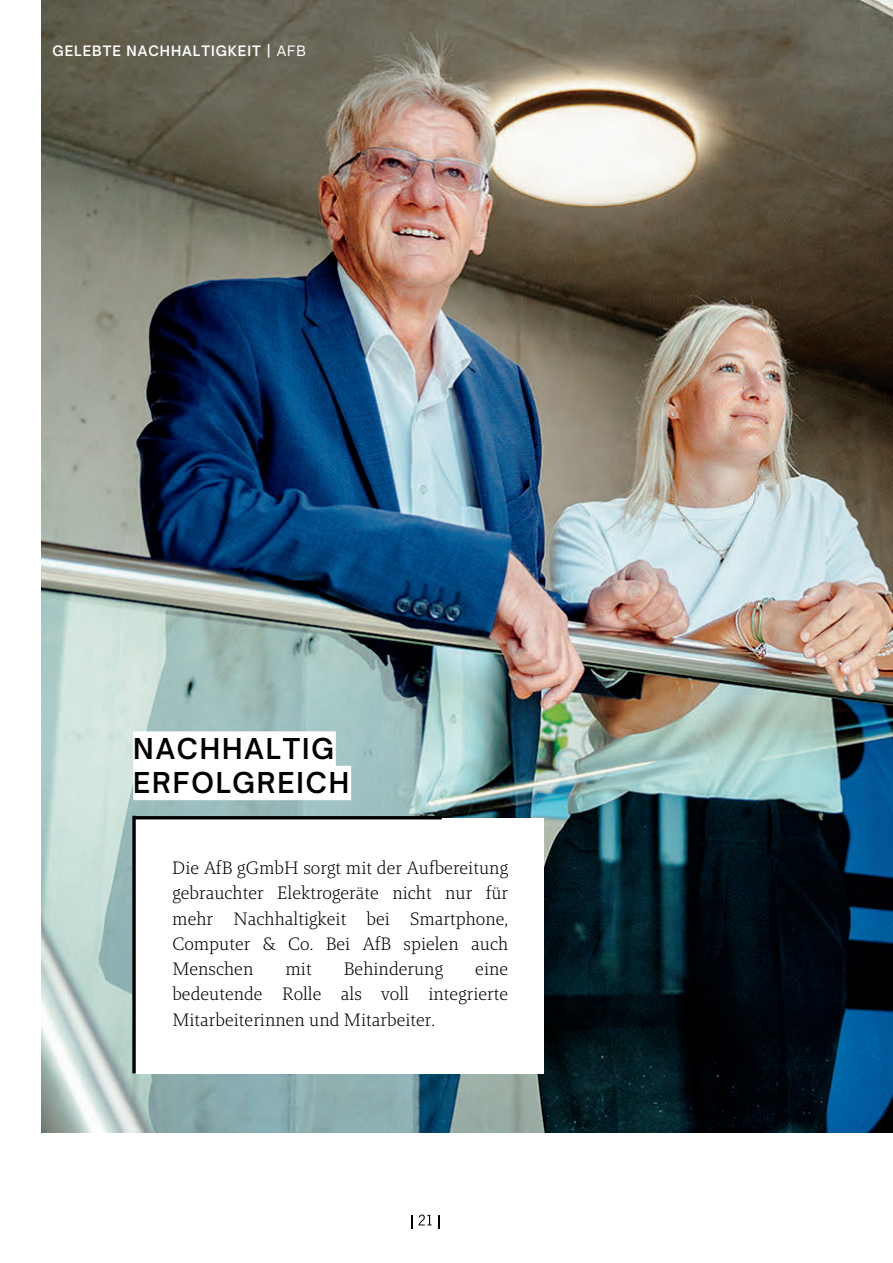
<style>
.page{position:relative;width:893px;height:1263px;background:#fff}
.page>*{position:absolute;margin:0;border:0;box-sizing:border-box;transform-origin:0 0}
.t1{font:600 27.6px/34.3px "Open Sauce One";letter-spacing:.07em;color:#000}
.t2{font:300 18.3px/25.2px "Brando";color:#000;text-align:justify}
.t3{font:600 13.8px "Open Sauce One";letter-spacing:.07em;color:#fff}
.s1{font-weight:400}
</style>
<div class="page">
<img style="left:42px;top:0;width:851px;height:1133px">
<div style="left:133px;top:818px;width:411px;height:255px;background:#fff"></div>
<hr style="left:133px;top:816px;width:309px;height:3px;background:#000">
<svg style="left:132px;top:816px;width:4px;height:257px"></svg>
<svg style="left:133px;top:731px;width:218px;height:69px"></svg>
<svg style="left:412px;top:1215px;width:1px;height:14px"></svg>
<svg style="left:419px;top:1214px;width:13px;height:11px"></svg>
<svg style="left:439px;top:1215px;width:1px;height:14px"></svg>
<p class="t3" style="left:53px;top:42px;width:255px">GELEBTE NACHHALTIGKEIT | <span class="s1">AFB</span></p>
<h1 class="t1" style="left:133px;top:731px;width:217px">NACHHALTIG<br>ERFOLGREICH</h1>
<p class="t2" style="left:172px;top:857px;width:337px">Die AfB gGmbH sorgt mit der Aufbereitung gebrauchter Elektrogeräte nicht nur für mehr Nachhaltigkeit bei Smartphone, Computer &amp; Co. Bei AfB spielen auch Menschen</p>
<p class="t2" style="left:286px;top:958px;width:28px">mit</p>
<p class="t2" style="left:344px;top:958px;width:101px">Behinderung</p>
<p class="t2" style="left:172px;top:958px;width:337px;text-indent:303px">eine bedeutende Rolle als voll integrierte Mitarbeiterinnen und Mitarbeiter.</p>
</div>
